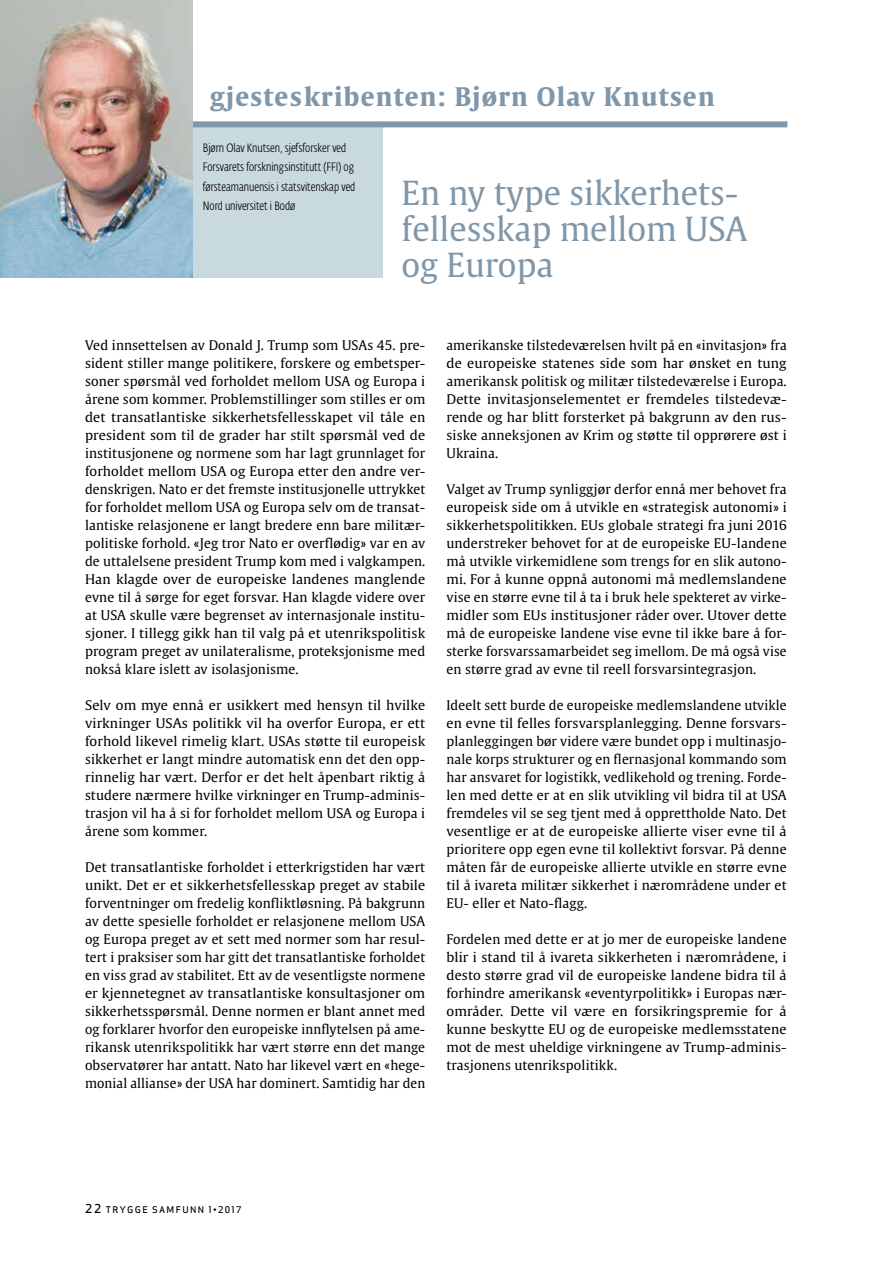
<style>
.page{position:relative;width:893px;height:1263px;background:#fff}
.page>*{position:absolute;margin:0;border:0;box-sizing:border-box;transform-origin:0 0}
.t1{font:33px/36px "Gulliver Regular Roman";color:#8097aa}
.t2{font:25.5px "Gulliver Bold Roman";letter-spacing:.05em;color:#8097aa}
.t3{font:13.2px/18px "Gulliver Regular Roman";letter-spacing:.01em;color:#000;text-align:justify}
.t4{font:300 12px/19.5px "Fedra Sans Cond Alt Std";color:#000}
.t5{font:9px "Apex Sans Medium C";letter-spacing:.15em;color:#000}
.s1{font-size:12px}
</style>
<div class="page">
<div style="left:52px;top:122px;width:331px;height:156px;background:#c9dade"></div>
<div style="left:138px;top:121px;width:649px;height:6px;background:#8097aa"></div>
<img style="left:0;top:0;width:192px;height:278px">
<h2 class="t2" style="left:210px;top:80px;width:506px">gjesteskribenten: Bjørn Olav Knutsen</h2>
<p class="t4" style="left:203px;top:138px;width:154px">Bjørn Olav Knutsen, sjefsforsker ved Forsvarets forskningsinstitutt (FFI) og førsteamanuensis i statsvitenskap ved Nord universitet i Bodø</p>
<h1 class="t1" style="left:402px;top:174px;width:347px">En ny type sikkerhets&shy;fellesskap mellom USA og Europa</h1>
<p class="t3" style="left:85px;top:336px;width:342px">Ved innsettelsen av Donald J. Trump som USAs 45. pre&shy;sident stiller mange politikere, forskere og embetsper&shy;soner spørsmål ved forholdet mellom USA og Europa i årene som kommer. Problemstillinger som stilles er om det transatlantiske sikkerhetsfellesskapet vil tåle en president som til de grader har stilt spørsmål ved de institusjonene og normene som har lagt grunnlaget for forholdet mellom USA og Europa etter den andre ver&shy;denskrigen. Nato er det fremste institusjonelle uttrykket for forholdet mellom USA og Europa selv om de transat&shy;lantiske relasjonene er langt bredere enn bare militær&shy;politiske forhold. «Jeg tror Nato er overflødig» var en av de uttalelsene president Trump kom med i valgkampen.<br>Han klagde over de europeiske landenes manglende evne til å sørge for eget forsvar. Han klagde videre over at USA skulle være begrenset av internasjonale institu&shy;sjoner. I tillegg gikk han til valg på et utenrikspolitisk program preget av unilateralisme, proteksjonisme med nokså klare islett av isolasjonisme.</p>
<p class="t3" style="left:85px;top:696px;width:342px">Selv om mye ennå er usikkert med hensyn til hvilke virkninger USAs politikk vil ha overfor Europa, er ett forhold likevel rimelig klart. USAs støtte til europeisk sikkerhet er langt mindre automatisk enn det den opp&shy;rinnelig har vært. Derfor er det helt åpenbart riktig å studere nærmere hvilke virkninger en Trump-adminis&shy;trasjon vil ha å si for forholdet mellom USA og Europa i årene som kommer.</p>
<p class="t3" style="left:85px;top:858px;width:342px">Det transatlantiske forholdet i etterkrigstiden har vært unikt. Det er et sikkerhetsfellesskap preget av stabile forventninger om fredelig konfliktløsning. På bakgrunn av dette spesielle forholdet er relasjonene mellom USA og Europa preget av et sett med normer som har resul&shy;tert i praksiser som har gitt det transatlantiske forholdet en viss grad av stabilitet. Ett av de vesentligste normene er kjennetegnet av transatlantiske konsultasjoner om sikkerhetsspørsmål. Denne normen er blant annet med og forklarer hvorfor den europeiske innflytelsen på ame&shy;rikansk utenrikspolitikk har vært større enn det mange observatører har antatt. Nato har likevel vært en «hege&shy;monial allianse» der USA har dominert. Samtidig har den</p>
<p class="t3" style="left:446px;top:336px;width:342px">amerikanske tilstedeværelsen hvilt på en «invitasjon» fra de europeiske statenes side som har ønsket en tung amerikansk politisk og militær tilstedeværelse i Europa.<br>Dette invitasjonselementet er fremdeles tilstedevæ&shy;rende og har blitt forsterket på bakgrunn av den rus&shy;siske anneksjonen av Krim og støtte til opprørere øst i Ukraina.</p>
<p class="t3" style="left:446px;top:480px;width:342px">Valget av Trump synliggjør derfor ennå mer behovet fra europeisk side om å utvikle en «strategisk autonomi» i sikkerhetspolitikken. EUs globale strategi fra juni 2016 understreker behovet for at de europeiske EU-landene må utvikle virkemidlene som trengs for en slik autono&shy;mi. For å kunne oppnå autonomi må medlemslandene vise en større evne til å ta i bruk hele spekteret av virke&shy;midler som EUs institusjoner råder over. Utover dette må de europeiske landene vise evne til ikke bare å for&shy;sterke forsvarssamarbeidet seg imellom. De må også vise en større grad av evne til reell forsvarsintegrasjon.</p>
<p class="t3" style="left:446px;top:696px;width:342px">Ideelt sett burde de europeiske medlemslandene utvikle en evne til felles forsvarsplanlegging. Denne forsvars&shy;planleggingen bør videre være bundet opp i multinasjo&shy;nale korps strukturer og en flernasjonal kommando som har ansvaret for logistikk, vedlikehold og trening. Forde&shy;len med dette er at en slik utvikling vil bidra til at USA fremdeles vil se seg tjent med å opprettholde Nato. Det vesentlige er at de europeiske allierte viser evne til å prioritere opp egen evne til kollektivt forsvar. På denne måten får de europeiske allierte utvikle en større evne til å ivareta militær sikkerhet i nærområdene under et EU- eller et Nato-flagg.</p>
<p class="t3" style="left:446px;top:930px;width:342px">Fordelen med dette er at jo mer de europeiske landene blir i stand til å ivareta sikkerheten i nærområdene, i desto større grad vil de europeiske landene bidra til å forhindre amerikansk «eventyrpolitikk» i Europas nær&shy;områder. Dette vil være en forsikringspremie for å kunne beskytte EU og de europeiske medlemsstatene mot de mest uheldige virkningene av Trump-adminis&shy;trasjonens utenrikspolitikk.</p>
<p class="t5" style="left:85px;top:1204px;width:158px"><span class="s1">22</span> TRYGGE SAMFUNN 1•2017</p>
</div>
